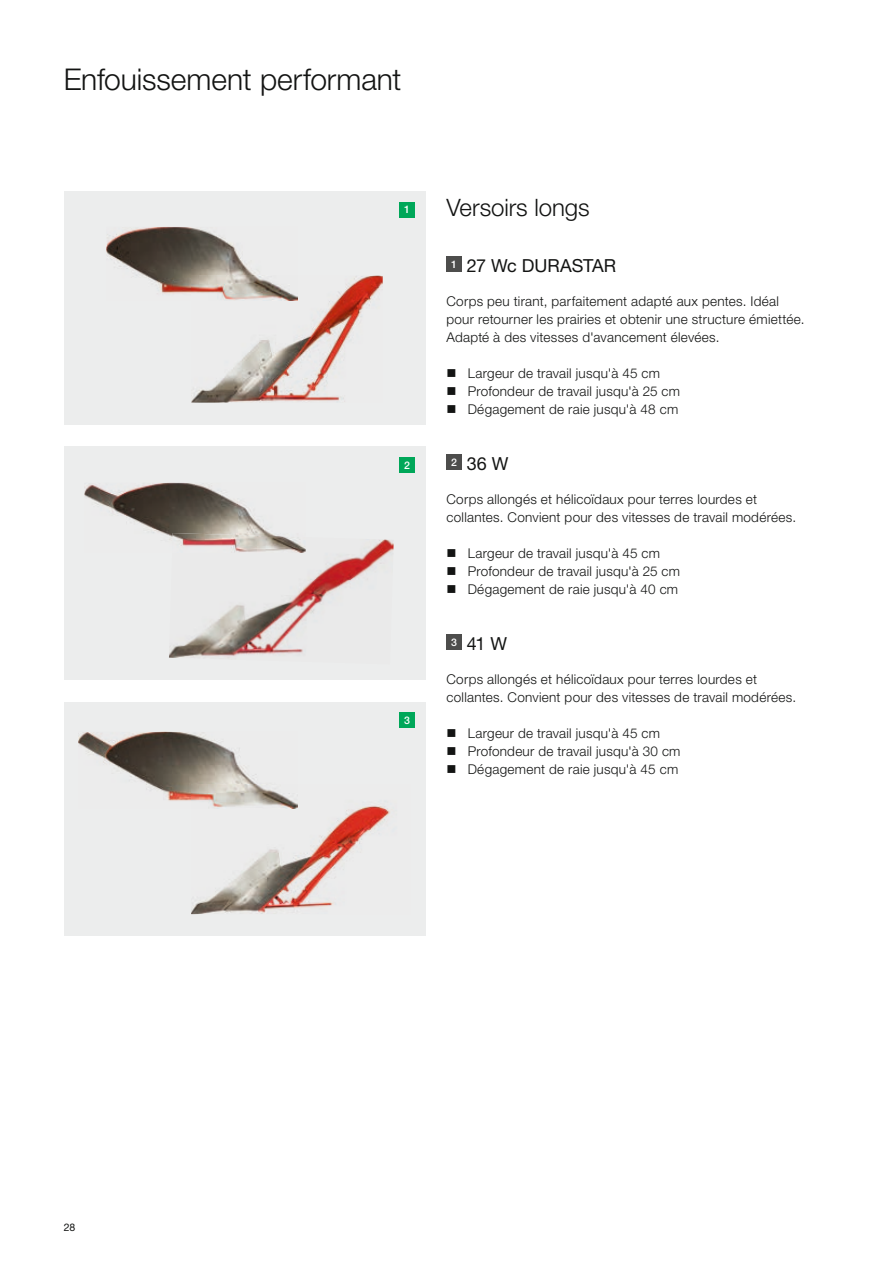
<style>
.page{position:relative;width:893px;height:1263px;background:#fff}
.page>*{position:absolute;margin:0;border:0;box-sizing:border-box;transform-origin:0 0}
.t1{font:300 30px "Helvetica Neue LTW1 G";letter-spacing:-.005em;color:#131413}
.t2{font:300 24px "Helvetica Neue LTW1 G";color:#131413}
.t3{font:18px "Helvetica Neue LTW1 G";color:#131413}
.t4{font:300 13.5px/18px "Helvetica Neue LTW1 G";letter-spacing:.02em;color:#131413}
.t5{font:500 10.5px "Helvetica Neue LTW1 G";color:#fff}
.t6{font:10.5px "Helvetica Neue LTW1 G";color:#131413}
</style>
<div class="page">
<div style="left:64px;top:191px;width:361px;height:234px;background:#eceded"></div>
<img style="left:106px;top:227px;width:150px;height:67px">
<div style="left:64px;top:446px;width:361px;height:234px;background:#eceded"></div>
<img style="left:84px;top:483px;width:186px;height:54px">
<div style="left:64px;top:702px;width:361px;height:233px;background:#eceded"></div>
<img style="left:78px;top:732px;width:180px;height:69px">
<div style="left:399px;top:712px;width:16px;height:16px;background:#00a759"></div>
<div style="left:399px;top:458px;width:16px;height:15px;background:#00a759"></div>
<div style="left:399px;top:202px;width:16px;height:15px;background:#00a759"></div>
<img style="left:191px;top:276px;width:192px;height:127px">
<img style="left:191px;top:276px;width:107px;height:24px">
<img style="left:169px;top:539px;width:225px;height:119px">
<img style="left:172px;top:533px;width:134px;height:20px">
<img style="left:191px;top:805px;width:199px;height:109px">
<img style="left:191px;top:785px;width:107px;height:23px">
<div style="left:446px;top:256px;width:16px;height:16px;background:#4d4d4c"></div>
<div style="left:446px;top:454px;width:16px;height:16px;background:#4d4d4c"></div>
<div style="left:446px;top:634px;width:16px;height:16px;background:#4d4d4c"></div>
<h1 class="t1" style="left:64px;top:61px;width:339px">Enfouissement performant</h1>
<p class="t6" style="left:64px;top:1220px;width:13px">28</p>
<p class="t5" style="left:404px;top:203px;width:7px">1</p>
<h2 class="t2" style="left:446px;top:193px;width:145px">Versoirs longs</h2>
<h3 class="t3" style="left:451px;top:254px;width:167px"><sup>1</sup> 27 Wc DURASTAR</h3>
<p class="t4" style="left:446px;top:292px;width:360px">Corps peu tirant, parfaitement adapté aux pentes. Idéal pour retourner les prairies et obtenir une structure émiettée.<br>Adapté à des vitesses d'avancement élevées.</p>
<p class="t4" style="left:446px;top:364px;width:215px">■ Largeur de travail jusqu'à 45 cm</p>
<p class="t4" style="left:446px;top:382px;width:235px">■ Profondeur de travail jusqu'à 25 cm</p>
<p class="t4" style="left:446px;top:400px;width:233px">■ Dégagement de raie jusqu'à 48 cm</p>
<h3 class="t3" style="left:451px;top:452px;width:59px"><sup>2</sup> 36 W</h3>
<p class="t4" style="left:446px;top:490px;width:351px">Corps allongés et hélicoïdaux pour terres lourdes et collantes. Convient pour des vitesses de travail modérées.</p>
<p class="t4" style="left:446px;top:544px;width:215px">■ Largeur de travail jusqu'à 45 cm</p>
<p class="t4" style="left:446px;top:562px;width:235px">■ Profondeur de travail jusqu'à 25 cm</p>
<p class="t4" style="left:446px;top:580px;width:233px">■ Dégagement de raie jusqu'à 40 cm</p>
<h3 class="t3" style="left:451px;top:632px;width:57px"><sup>3</sup> 41 W</h3>
<p class="t4" style="left:446px;top:670px;width:351px">Corps allongés et hélicoïdaux pour terres lourdes et collantes. Convient pour des vitesses de travail modérées.</p>
<p class="t4" style="left:446px;top:724px;width:215px">■ Largeur de travail jusqu'à 45 cm</p>
<p class="t4" style="left:446px;top:742px;width:236px">■ Profondeur de travail jusqu'à 30 cm</p>
<p class="t4" style="left:446px;top:760px;width:233px">■ Dégagement de raie jusqu'à 45 cm</p>
<p class="t5" style="left:404px;top:459px;width:7px">2</p>
<p class="t5" style="left:404px;top:714px;width:7px">3</p>
</div>
